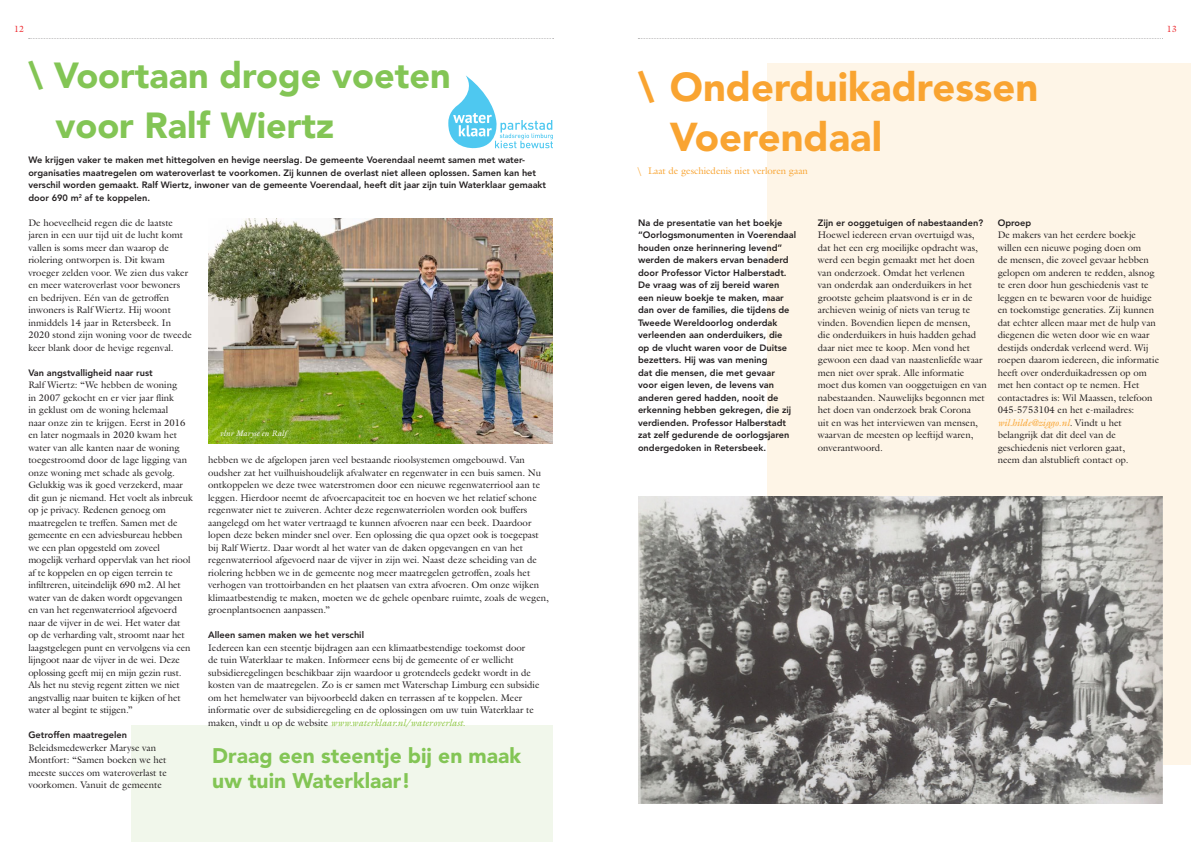
<style>
.page{position:relative;width:1191px;height:842px;background:#fff}
.page>*{position:absolute;margin:0;border:0;box-sizing:border-box;transform-origin:0 0}
.Kop_groot{font:900 39.9px/50px "Avenir LT Std";color:#f9a431}
.Kop_groot-2{font:900 36px "Avenir LT Std";color:#83c555}
.Kop_groot-3{font:900 21px/25px "Avenir LT Std";color:#83c555}
.platte_tekst{font:9.6px/12.5px "Galliard Pro";color:#231f20}
.platte_tekst_tabel{font:9.6px "Galliard Pro";color:#f9a431}
.platte_tekst-2{font:800 9.2px/12.5px "Avenir LT Std";color:#231f20}
.t1{font:9px "Galliard Pro";color:#ee2e33}
.platte_tekst_tabel-2{font:italic 8px "Galliard Pro";color:#fff}
.s1{font-style:italic;color:#8bc63e}
.s2{color:#8bc63e}
.s3{font-style:italic;color:#f9a431}
.s4{font-style:italic}
</style>
<div class="page">
<svg style="left:638px;top:38px;width:525px;height:1px"></svg>
<svg style="left:29px;top:38px;width:525px;height:1px"></svg>
<div style="left:132px;top:726px;width:421px;height:116px;background:#f1f7eb"></div>
<svg style="left:448px;top:76px;width:105px;height:72px"></svg>
<img style="left:208px;top:219px;width:345px;height:225px">
<div style="left:767px;top:63px;width:424px;height:701px;background:#fef5e7"></div>
<img style="left:638px;top:496px;width:524px;height:308px">
<p class="t1" style="left:14px;top:23px;width:12px">12</p>
<p class="t1" style="left:1166px;top:23px;width:12px">13</p>
<p class="Kop_groot-2" style="left:28px;top:54px;width:424px">\ Voortaan droge voeten</p>
<p class="Kop_groot-2" style="left:55px;top:104px;width:280px">voor Ralf Wiertz</p>
<p class="platte_tekst-2" style="left:28px;top:154px;width:519px">We krijgen vaker te maken met hittegolven en hevige neerslag. De gemeente Voerendaal neemt samen met water&shy;organisaties maatregelen om wateroverlast te voorkomen. Zij kunnen de overlast niet alleen oplossen. Samen kan het verschil worden gemaakt. Ralf Wiertz, inwoner van de gemeente Voerendaal, heeft dit jaar zijn tuin Waterklaar gemaakt door 690 m<sup>2</sup> af te koppelen.</p>
<p class="platte_tekst" style="left:28px;top:216px;width:165px">De hoeveelheid regen die de laatste jaren in een uur tijd uit de lucht komt vallen is soms meer dan waarop de riolering ontworpen is. Dit kwam vroeger zelden voor. We zien dus vaker en meer wateroverlast voor bewoners en bedrijven. Eén van de getroffen inwoners is Ralf Wiertz. Hij woont inmiddels 14 jaar in Retersbeek. In 2020 stond zijn woning voor de tweede keer blank door de hevige regenval.</p>
<p class="platte_tekst-2" style="left:28px;top:366px;width:126px">Van angstvalligheid naar rust</p>
<p class="platte_tekst" style="left:28px;top:378px;width:166px">Ralf Wiertz: “We hebben de woning<br>in 2007 gekocht en er vier jaar flink<br>in geklust om de woning helemaal<br>naar onze zin te krijgen. Eerst in 2016 en later nogmaals in 2020 kwam het water van alle kanten naar de woning toegestroomd door de lage ligging van onze woning met schade als gevolg.<br>Gelukkig was ik goed verzekerd, maar dit gun je niemand. Het voelt als inbreuk op je privacy. Redenen genoeg om maatregelen te treffen. Samen met de gemeente en een adviesbureau hebben we een plan opgesteld om zoveel mogelijk verhard oppervlak van het riool af te koppelen en op eigen terrein te infiltreren, uiteindelijk 690 m2. Al het water van de daken wordt opgevangen en van het regenwaterriool afgevoerd naar de vijver in de wei. Het water dat op de verharding valt, stroomt naar het laagstgelegen punt en vervolgens via een lijngoot naar de vijver in de wei. Deze oplossing geeft mij en mijn gezin rust.<br>Als het nu stevig regent zitten we niet angstvallig naar buiten te kijken of het water al begint te stijgen.”</p>
<p class="platte_tekst-2" style="left:28px;top:729px;width:100px">Getroffen maatregelen</p>
<p class="platte_tekst" style="left:28px;top:741px;width:140px">Beleidsmedewerker Maryse van<br>Montfort: “Samen boeken we het meeste succes om wateroverlast te voorkomen. Vanuit de gemeente</p>
<p class="platte_tekst_tabel-2" style="left:220px;top:428px;width:68px">vlnr Maryse en Ralf</p>
<p class="platte_tekst" style="left:208px;top:453px;width:342px">hebben we de afgelopen jaren veel bestaande rioolsystemen omgebouwd. Van oudsher zat het vuilhuishoudelijk afvalwater en regenwater in een buis samen. Nu ontkoppelen we deze twee waterstromen door een nieuwe regenwaterriool aan te leggen. Hierdoor neemt de afvoercapaciteit toe en hoeven we het relatief schone regenwater niet te zuiveren. Achter deze regenwaterriolen worden ook buffers aangelegd om het water vertraagd te kunnen afvoeren naar een beek. Daardoor lopen deze beken minder snel over. Een oplossing die qua opzet ook is toegepast bij Ralf Wiertz. Daar wordt al het water van de daken opgevangen en van het regenwaterriool afgevoerd naar de vijver in zijn wei. Naast deze scheiding van de riolering hebben we in de gemeente nog meer maatregelen getroffen, zoals het verhogen van trottoirbanden en het plaatsen van extra afvoeren. Om onze wijken klimaatbestendig te maken, moeten we de gehele openbare ruimte, zoals de wegen, groenplantsoenen aanpassen.”</p>
<p class="platte_tekst-2" style="left:208px;top:629px;width:157px">Alleen samen maken we het verschil</p>
<p class="platte_tekst" style="left:208px;top:641px;width:333px">Iedereen kan een steentje bijdragen aan een klimaatbestendige toekomst door<br>de tuin Waterklaar te maken. Informeer eens bij de gemeente of er wellicht subsidieregelingen beschikbaar zijn waardoor u grotendeels gedekt wordt in de kosten van de maatregelen. Zo is er samen met Waterschap Limburg een subsidie om het hemelwater van bijvoorbeeld daken en terrassen af te koppelen. Meer informatie over de subsidieregeling en de oplossingen om uw tuin Waterklaar te maken, vindt u op de website <span class="s1">www.waterklaar.nl/wateroverlast</span><span class="s2">.</span></p>
<p class="Kop_groot-3" style="left:212px;top:743px;width:310px">Draag een steentje bij en maak uw tuin Waterklaar!</p>
<p class="Kop_groot" style="left:670px;top:61px;width:370px;text-indent:-32px">\ Onderduikadressen<br>Voerendaal</p>
<p class="platte_tekst_tabel" style="left:638px;top:164px;width:171px">\ Laat de geschiedenis niet verloren gaan</p>
<p class="platte_tekst-2" style="left:638px;top:216px;width:160px">Na de presentatie van het boekje “Oorlogsmonumenten in Voerendaal houden onze herinnering levend” werden de makers ervan benaderd door Professor Victor Halberstadt.<br>De vraag was of zij bereid waren een nieuw boekje te maken, maar dan over de families, die tijdens de<br>Tweede Wereldoorlog onderdak verleenden aan onderduikers, die op de vlucht waren voor de Duitse bezetters. Hij was van mening<br>dat die mensen, die met gevaar voor eigen leven, de levens van anderen gered hadden, nooit de erkenning hebben gekregen, die zij verdienden. Professor Halberstadt zat zelf gedurende de oorlogsjaren ondergedoken in Retersbeek.</p>
<p class="platte_tekst-2" style="left:818px;top:216px;width:167px">Zijn er ooggetuigen of nabestaanden?</p>
<p class="platte_tekst" style="left:818px;top:228px;width:170px">Hoewel iedereen ervan overtuigd was, dat het een erg moeilijke opdracht was, werd een begin gemaakt met het doen van onderzoek. Omdat het verlenen<br>van onderdak aan onderduikers in het grootste geheim plaatsvond is er in de archieven weinig of niets van terug te vinden. Bovendien liepen de mensen,<br>die onderduikers in huis hadden gehad daar niet mee te koop. Men vond het gewoon een daad van naastenliefde waar men niet over sprak. Alle informatie moet dus komen van ooggetuigen en van nabestaanden. Nauwelijks begonnen met het doen van onderzoek brak Corona<br>uit en was het interviewen van mensen, waarvan de meesten op leeftijd waren, onverantwoord.</p>
<p class="platte_tekst-2" style="left:997px;top:216px;width:35px">Oproep</p>
<p class="platte_tekst" style="left:997px;top:228px;width:163px">De makers van het eerdere boekje willen een nieuwe poging doen om<br>de mensen, die zoveel gevaar hebben gelopen om anderen te redden, alsnog te eren door hun geschiedenis vast te leggen en te bewaren voor de huidige en toekomstige generaties. Zij kunnen dat echter alleen maar met de hulp van diegenen die weten door wie en waar destijds onderdak verleend werd. Wij roepen daarom iedereen, die informatie heeft over onderduikadressen op om met hen contact op te nemen. Het contactadres is: Wil Maassen, telefoon 045-5753104 en het e-mailadres:</p>
<p class="platte_tekst" style="left:997px;top:416px;width:129px"><span class="s3">wil.hilde@ziggo.nl</span><span class="s4">.</span> Vindt u het belangrijk dat dit deel van de geschiedenis niet verloren gaat,</p>
<p class="platte_tekst" style="left:997px;top:453px;width:132px">neem dan alstublieft contact op.</p>
</div>
